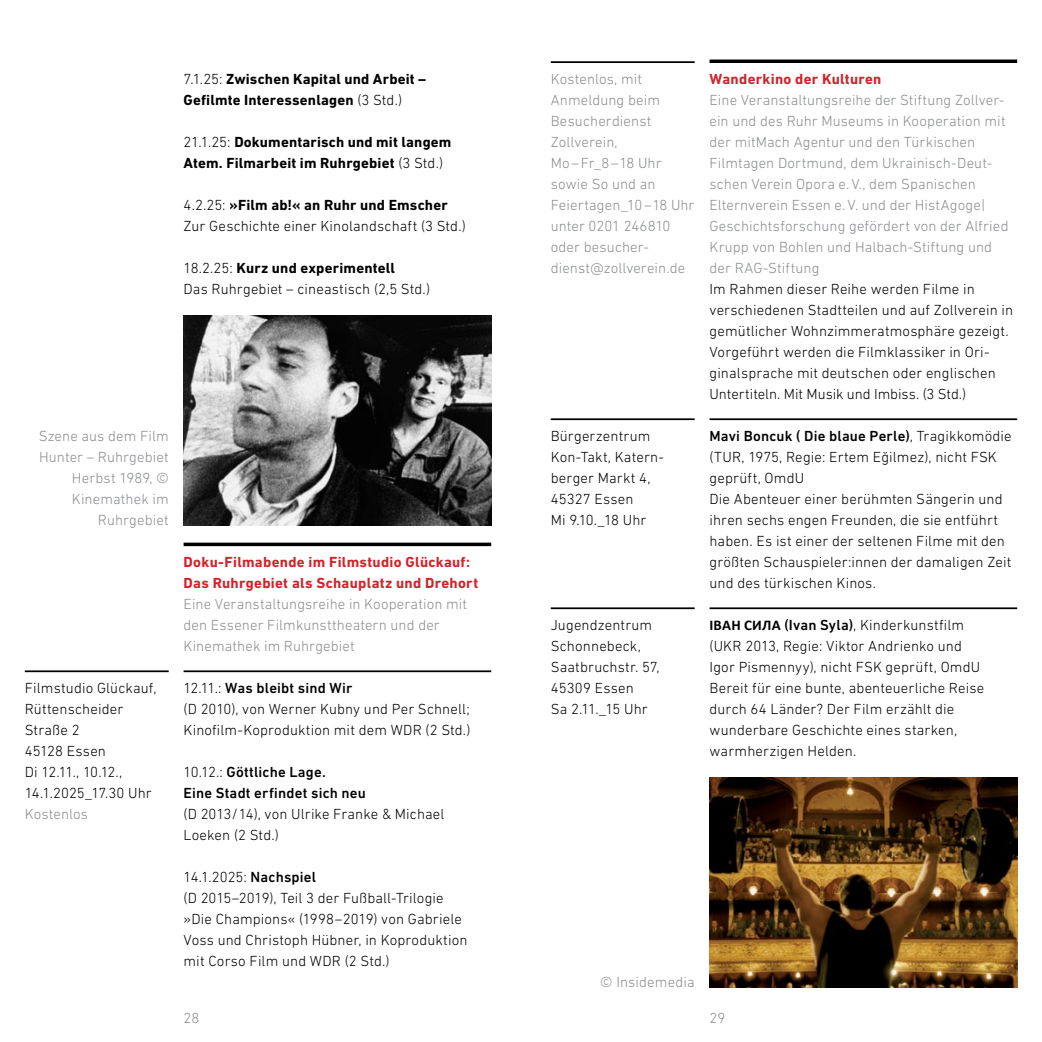
<style>
.page{position:relative;width:1042px;height:1042px;background:#fff}
.page>*{position:absolute;margin:0;border:0;box-sizing:border-box;transform-origin:0 0}
.t1{font:300 14.88px/21px "DIN Next LT Pro";letter-spacing:.01em;color:#000}
.t2{font:300 14.88px/21px "DIN Next LT Pro";letter-spacing:.005em;color:#8a8c8e}
.t3{font:700 14.88px/21px "DIN Next LT Pro";letter-spacing:.01em;color:#000}
.t4{font:700 14.88px/21px "DIN Next LT Pro";letter-spacing:.02em;color:#d2232a}
.t5{font:500 14.88px/21px "DIN Next LT Pro";letter-spacing:.015em;color:#000}
.s1{font-weight:300}
.s2{font-weight:700}
.s3{font-weight:500}
.s4{font-family:"Calibri";font-weight:700}
</style>
<div class="page">
<hr style="left:25px;top:670px;width:144px;height:2px;background:#000">
<hr style="left:184px;top:543px;width:307px;height:3px;background:#000">
<hr style="left:184px;top:670px;width:307px;height:2px;background:#000">
<img style="left:184px;top:315px;width:307px;height:210px">
<hr style="left:551px;top:61px;width:143px;height:2px;background:#000">
<hr style="left:551px;top:418px;width:143px;height:2px;background:#000">
<hr style="left:551px;top:607px;width:143px;height:2px;background:#000">
<hr style="left:709px;top:60px;width:308px;height:3px;background:#000">
<hr style="left:709px;top:418px;width:308px;height:2px;background:#000">
<hr style="left:709px;top:607px;width:308px;height:2px;background:#000">
<img style="left:709px;top:777px;width:308px;height:210px">
<p class="t2" style="left:39px;top:425px;width:131px;text-align:right">Szene aus dem Film<br>Hunter – Ruhrgebiet<br>Herbst 1989, ©<br>Kinemathek im<br>Ruhrgebiet</p>
<p class="t1" style="left:25px;top:677px;width:133px">Filmstudio Glückauf,<br>Rüttenscheider<br>Straße 2<br>45128 Essen<br>Di 12.11., 10.12.,<br>14.1.2025_17.30 Uhr</p>
<p class="t2" style="left:25px;top:803px;width:65px">Kostenlos</p>
<p class="t3" style="left:184px;top:68px;width:244px"><span class="s1">7.1.25:</span> Zwischen Kapital und Arbeit –<br>Gefilmte Interessenlagen <span class="s1">(3 Std.)</span></p>
<p class="t3" style="left:184px;top:131px;width:269px"><span class="s1">21.1.25:</span> Dokumentarisch und mit langem<br>Atem. Filmarbeit im Ruhrgebiet <span class="s1">(3 Std.)</span></p>
<p class="t1" style="left:184px;top:194px;width:284px">4.2.25: <span class="s2">»Film ab!« an Ruhr und Emscher<br></span>Zur Geschichte einer Kinolandschaft (3 Std.)</p>
<p class="t1" style="left:184px;top:257px;width:248px">18.2.25: <span class="s2">Kurz und experimentell<br></span>Das Ruhrgebiet – cineastisch (2,5 Std.)</p>
<p class="t4" style="left:184px;top:551px;width:296px">Doku-Filmabende im Filmstudio Glückauf:<br>Das Ruhrgebiet als Schauplatz und Drehort</p>
<p class="t2" style="left:184px;top:593px;width:285px">Eine Veranstaltungsreihe in Kooperation mit den Essener Filmkunsttheatern und der<br>Kinemathek im Ruhrgebiet</p>
<p class="t1" style="left:184px;top:677px;width:288px">12.11.: <span class="s3">Was bleibt sind Wir<br></span>(D 2010), von Werner Kubny und Per Schnell;<br>Kinofilm-Koproduktion mit dem WDR (2 Std.)</p>
<p class="t5" style="left:184px;top:761px;width:184px"><span class="s1">10.12.:</span> Göttliche Lage.<br>Eine Stadt erfindet sich neu</p>
<p class="t1" style="left:184px;top:803px;width:262px">(D 2013/14), von Ulrike Franke &amp; Michael<br>Loeken (2 Std.)</p>
<p class="t1" style="left:184px;top:866px;width:285px">14.1.2025: <span class="s3">Nachspiel<br></span>(D 2015–2019), Teil 3 der Fußball-Trilogie »Die Champions« (1998–2019) von Gabriele Voss und Christoph Hübner, in Koproduktion mit Corso Film und WDR (2 Std.)</p>
<p class="t2" style="left:551px;top:68px;width:145px">Kostenlos, mit<br>Anmeldung beim<br>Besucherdienst<br>Zollverein,<br>Mo–Fr_8–18 Uhr sowie So und an<br>Feiertagen_10–18 Uhr unter 0201 246810 oder besucher&shy;dienst@zollverein.de</p>
<p class="t1" style="left:551px;top:425px;width:113px">Bürgerzentrum<br>Kon-Takt, Katern&shy;berger Markt 4,<br>45327 Essen<br>Mi 9.10._18 Uhr</p>
<p class="t1" style="left:551px;top:614px;width:111px">Jugendzentrum<br>Schonnebeck,<br>Saatbruchstr. 57,<br>45309 Essen<br>Sa 2.11._15 Uhr</p>
<p class="t4" style="left:709px;top:68px;width:173px">Wanderkino der Kulturen</p>
<p class="t2" style="left:709px;top:89px;width:300px">Eine Veranstaltungsreihe der Stiftung Zollver&shy;ein und des Ruhr Museums in Kooperation mit der mitMach Agentur und den Türkischen Filmtagen Dortmund, dem Ukrainisch-Deut&shy;schen Verein Opora e.V., dem Spanischen Elternverein Essen e.V. und der HistAgoge| Geschichtsforschung gefördert von der Alfried Krupp von Bohlen und Halbach-Stiftung und der RAG-Stiftung</p>
<p class="t1" style="left:709px;top:278px;width:305px">Im Rahmen dieser Reihe werden Filme in verschiedenen Stadtteilen und auf Zollverein in gemütlicher Wohnzimmeratmosphäre gezeigt.<br>Vorgeführt werden die Filmklassiker in Ori&shy;ginalsprache mit deutschen oder englischen Untertiteln. Mit Musik und Imbiss. (3 Std.)</p>
<p class="t1" style="left:709px;top:425px;width:304px"><span class="s3">Mavi Boncuk ( Die blaue Perle)</span>, Tragikkomödie (TUR, 1975, Regie: Ertem Eğilmez), nicht FSK geprüft, OmdU<br>Die Abenteuer einer berühmten Sängerin und ihren sechs engen Freunden, die sie entführt haben. Es ist einer der seltenen Filme mit den größten Schauspieler:innen der damaligen Zeit und des türkischen Kinos.</p>
<p class="t1" style="left:709px;top:614px;width:276px"><span class="s4">ІВАН СИЛА</span> <span class="s3">(Ivan Syla)</span>, Kinderkunstfilm (UKR 2013, Regie: Viktor Andrienko und Igor Pismennyy), nicht FSK geprüft, OmdU Bereit für eine bunte, abenteuerliche Reise durch 64 Länder? Der Film erzählt die wunderbare Geschichte eines starken, warmherzigen Helden.</p>
<p class="t2" style="left:600px;top:971px;width:96px">© Insidemedia</p>
<p class="t2" style="left:184px;top:1007px;width:17px">28</p>
<p class="t2" style="left:709px;top:1007px;width:17px">29</p>
</div>
